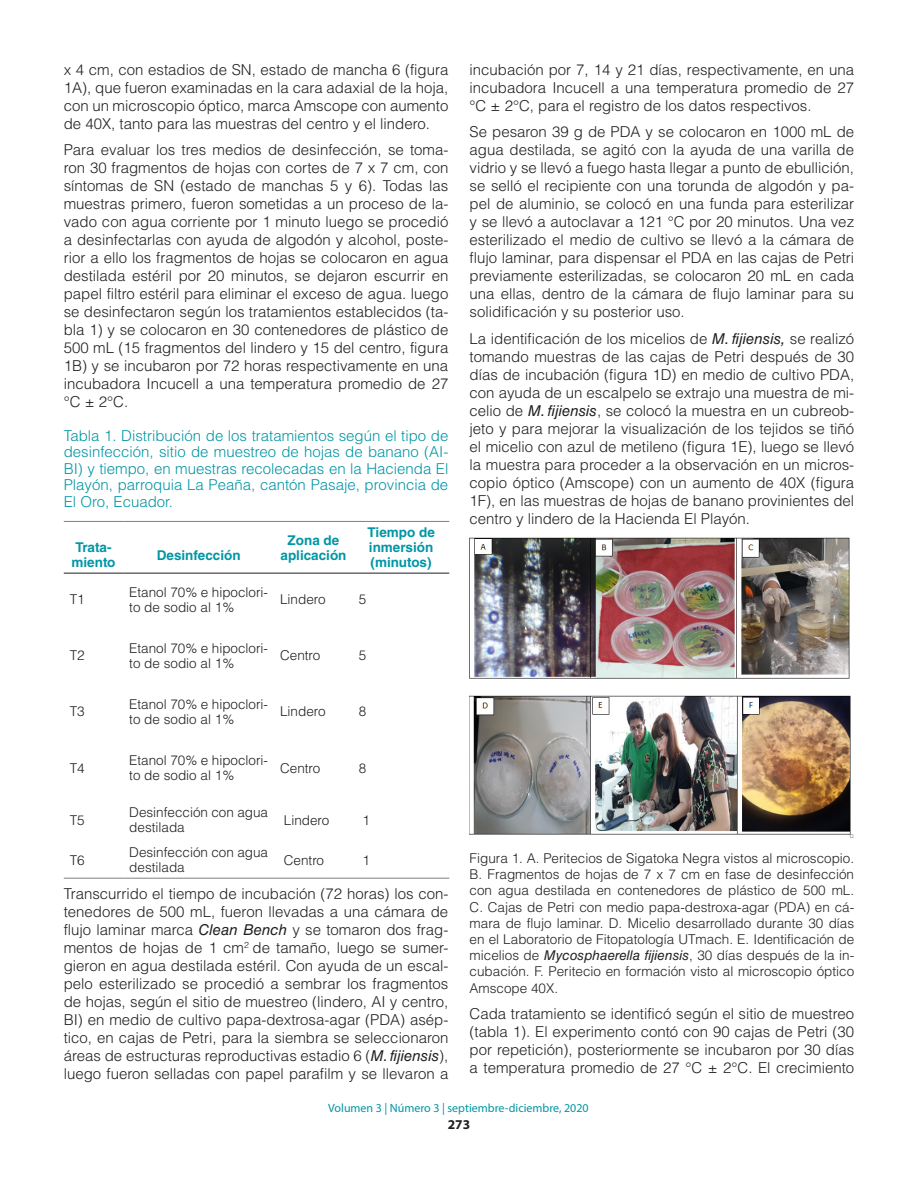
<style>
.page{position:relative;width:918px;height:1188px;background:#fff}
.page>*{position:absolute;margin:0;border:0;box-sizing:border-box;transform-origin:0 0}
.TEXTO{font:300 15px/18px "Helvetica LT Std";color:#231f20;text-align:justify}
.TITULOS_AZUL{font:300 15px/16.5px "Helvetica LT Std";color:#0096a5;text-align:justify}
.pie_de_foto{font:300 13.5px/16.2px "Helvetica LT Std";color:#231f20;text-align:justify}
.textos_tabla{font:300 13.5px/15px "Helvetica LT Std";color:#231f20}
.textos_tabla_-_Títul{font:700 13.5px/15px "Helvetica LT Std";color:#0096a5}
.t1{font:700 13.5px "Myriad Pro";color:#231f20}
.t2{font:12px "Myriad Pro";color:#0096a5}
.s1{font-weight:400;font-style:italic}
</style>
<div class="page">
<hr style="left:64px;top:521px;width:59px;height:1px;background:#7f7f7f">
<hr style="left:123px;top:521px;width:151px;height:1px;background:#7f7f7f">
<hr style="left:274px;top:521px;width:79px;height:1px;background:#7f7f7f">
<hr style="left:353px;top:521px;width:96px;height:1px;background:#7f7f7f">
<hr style="left:64px;top:573px;width:59px;height:1px;background:#231f20">
<hr style="left:123px;top:573px;width:151px;height:1px;background:#231f20">
<hr style="left:274px;top:573px;width:79px;height:1px;background:#231f20">
<hr style="left:353px;top:573px;width:96px;height:1px;background:#231f20">
<hr style="left:64px;top:878px;width:59px;height:1px;background:#7f7f7f">
<hr style="left:123px;top:878px;width:151px;height:1px;background:#7f7f7f">
<hr style="left:274px;top:878px;width:79px;height:1px;background:#7f7f7f">
<hr style="left:353px;top:878px;width:96px;height:1px;background:#7f7f7f">
<img style="left:470px;top:537px;width:380px;height:142px">
<img style="left:470px;top:695px;width:384px;height:143px">
<p class="TEXTO" style="left:64px;top:60px;width:386px">x 4 cm, con estadios de SN, estado de mancha 6 (figura 1A), que fueron examinadas en la cara adaxial de la hoja, con un microscopio óptico, marca Amscope con aumento de 40X, tanto para las muestras del centro y el lindero.</p>
<p class="TEXTO" style="left:64px;top:141px;width:386px">Para evaluar los tres medios de desinfección, se toma&shy;ron 30 fragmentos de hojas con cortes de 7 x 7 cm, con síntomas de SN (estado de manchas 5 y 6). Todas las muestras primero, fueron sometidas a un proceso de la&shy;vado con agua corriente por 1 minuto luego se procedió a desinfectarlas con ayuda de algodón y alcohol, poste&shy;rior a ello los fragmentos de hojas se colocaron en agua destilada estéril por 20 minutos, se dejaron escurrir en papel filtro estéril para eliminar el exceso de agua. luego se desinfectaron según los tratamientos establecidos (ta&shy;bla 1) y se colocaron en 30 contenedores de plástico de 500 mL (15 fragmentos del lindero y 15 del centro, figura 1B) y se incubaron por 72 horas respectivamente en una incubadora Incucell a una temperatura promedio de 27 °C ± 2°C.</p>
<p class="TITULOS_AZUL" style="left:64px;top:427px;width:386px">Tabla 1. Distribución de los tratamientos según el tipo de desinfección, sitio de muestreo de hojas de banano (AI-BI) y tiempo, en muestras recolecadas en la Hacienda El Playón, parroquia La Peaña, cantón Pasaje, provincia de El Oro, Ecuador.</p>
<p class="textos_tabla_-_Títul" style="left:72px;top:540px;width:45px">Trata&shy;miento</p>
<p class="textos_tabla_-_Títul" style="left:157px;top:547px;width:85px">Desinfección</p>
<p class="textos_tabla_-_Títul" style="left:281px;top:532px;width:68px;text-align:center">Zona de aplicación</p>
<p class="textos_tabla_-_Títul" style="left:367px;top:525px;width:69px;text-align:justify">Tiempo de inmersión (minutos)</p>
<p class="textos_tabla" style="left:70px;top:592px;width:17px">T1</p>
<p class="textos_tabla" style="left:129px;top:584px;width:140px">Etanol 70% e hipoclori&shy;to de sodio al 1%</p>
<p class="textos_tabla" style="left:280px;top:592px;width:47px">Lindero</p>
<p class="textos_tabla" style="left:359px;top:592px;width:9px">5</p>
<p class="textos_tabla" style="left:70px;top:648px;width:17px">T2</p>
<p class="textos_tabla" style="left:129px;top:640px;width:140px">Etanol 70% e hipoclori&shy;to de sodio al 1%</p>
<p class="textos_tabla" style="left:280px;top:648px;width:42px">Centro</p>
<p class="textos_tabla" style="left:359px;top:648px;width:9px">5</p>
<p class="textos_tabla" style="left:70px;top:704px;width:17px">T3</p>
<p class="textos_tabla" style="left:129px;top:696px;width:140px">Etanol 70% e hipoclori&shy;to de sodio al 1%</p>
<p class="textos_tabla" style="left:280px;top:704px;width:47px">Lindero</p>
<p class="textos_tabla" style="left:359px;top:704px;width:9px">8</p>
<p class="textos_tabla" style="left:70px;top:760px;width:17px">T4</p>
<p class="textos_tabla" style="left:129px;top:753px;width:140px">Etanol 70% e hipoclori&shy;to de sodio al 1%</p>
<p class="textos_tabla" style="left:280px;top:760px;width:42px">Centro</p>
<p class="textos_tabla" style="left:359px;top:760px;width:9px">8</p>
<p class="textos_tabla" style="left:70px;top:812px;width:17px">T5</p>
<p class="textos_tabla" style="left:129px;top:805px;width:140px">Desinfección con agua destilada</p>
<p class="textos_tabla" style="left:284px;top:812px;width:47px">Lindero</p>
<p class="textos_tabla" style="left:363px;top:812px;width:9px">1</p>
<p class="textos_tabla" style="left:70px;top:852px;width:17px">T6</p>
<p class="textos_tabla" style="left:129px;top:845px;width:140px">Desinfección con agua destilada</p>
<p class="textos_tabla" style="left:284px;top:852px;width:42px">Centro</p>
<p class="textos_tabla" style="left:363px;top:852px;width:9px">1</p>
<p class="TEXTO" style="left:64px;top:885px;width:386px">Transcurrido el tiempo de incubación (72 horas) los con&shy;tenedores de 500 mL, fueron llevadas a una cámara de flujo laminar marca <span class="s1">Clean Bench</span> y se tomaron dos frag&shy;mentos de hojas de 1 cm<sup>2</sup> de tamaño, luego se sumer&shy;gieron en agua destilada estéril. Con ayuda de un escal&shy;pelo esterilizado se procedió a sembrar los fragmentos de hojas, según el sitio de muestreo (lindero, AI y centro, BI) en medio de cultivo papa-dextrosa-agar (PDA) asép&shy;tico, en cajas de Petri, para la siembra se seleccionaron áreas de estructuras reproductivas estadio 6 (<span class="s1">M. fijiensis</span>), luego fueron selladas con papel parafilm y se llevaron a</p>
<p class="TEXTO" style="left:470px;top:60px;width:386px">incubación por 7, 14 y 21 días, respectivamente, en una incubadora Incucell a una temperatura promedio de 27 °C ± 2°C, para el registro de los datos respectivos.</p>
<p class="TEXTO" style="left:470px;top:123px;width:386px">Se pesaron 39 g de PDA y se colocaron en 1000 mL de agua destilada, se agitó con la ayuda de una varilla de vidrio y se llevó a fuego hasta llegar a punto de ebullición, se selló el recipiente con una torunda de algodón y pa&shy;pel de aluminio, se colocó en una funda para esterilizar y se llevó a autoclavar a 121 °C por 20 minutos. Una vez esterilizado el medio de cultivo se llevó a la cámara de flujo laminar, para dispensar el PDA en las cajas de Petri previamente esterilizadas, se colocaron 20 mL en cada una ellas, dentro de la cámara de flujo laminar para su solidificación y su posterior uso.</p>
<p class="TEXTO" style="left:470px;top:329px;width:386px">La identificación de los micelios de <span class="s1">M. fijiensis,</span> se realizó tomando muestras de las cajas de Petri después de 30 días de incubación (figura 1D) en medio de cultivo PDA, con ayuda de un escalpelo se extrajo una muestra de mi&shy;celio de <span class="s1">M. fijiensis</span>, se colocó la muestra en un cubreob&shy;jeto y para mejorar la visualización de los tejidos se tiñó el micelio con azul de metileno (figura 1E), luego se llevó la muestra para proceder a la observación en un micros&shy;copio óptico (Amscope) con un aumento de 40X (figura 1F), en las muestras de hojas de banano provinientes del centro y lindero de la Hacienda El Playón.</p>
<p class="pie_de_foto" style="left:470px;top:850px;width:386px">Figura 1. A. Peritecios de Sigatoka Negra vistos al microscopio.<br>B. Fragmentos de hojas de 7 x 7 cm en fase de desinfección con agua destilada en contenedores de plástico de 500 mL.<br>C. Cajas de Petri con medio papa-destroxa-agar (PDA) en cá&shy;mara de flujo laminar. D. Micelio desarrollado durante 30 días en el Laboratorio de Fitopatología UTmach. E. Identificación de micelios de <span class="s1">Mycosphaerella fijiensis</span>, 30 días después de la in&shy;cubación. F. Peritecio en formación visto al microscopio óptico Amscope 40X.</p>
<p class="TEXTO" style="left:470px;top:1005px;width:386px">Cada tratamiento se identificó según el sitio de muestreo (tabla 1). El experimento contó con 90 cajas de Petri (30 por repetición), posteriormente se incubaron por 30 días a temperatura promedio de 27 °C ± 2°C. El crecimiento</p>
<p class="t2" style="left:328px;top:1101px;width:262px">Volumen 3 | Número 3 | septiembre-diciembre, 2020</p>
<p class="t1" style="left:448px;top:1116px;width:24px">273</p>
</div>
